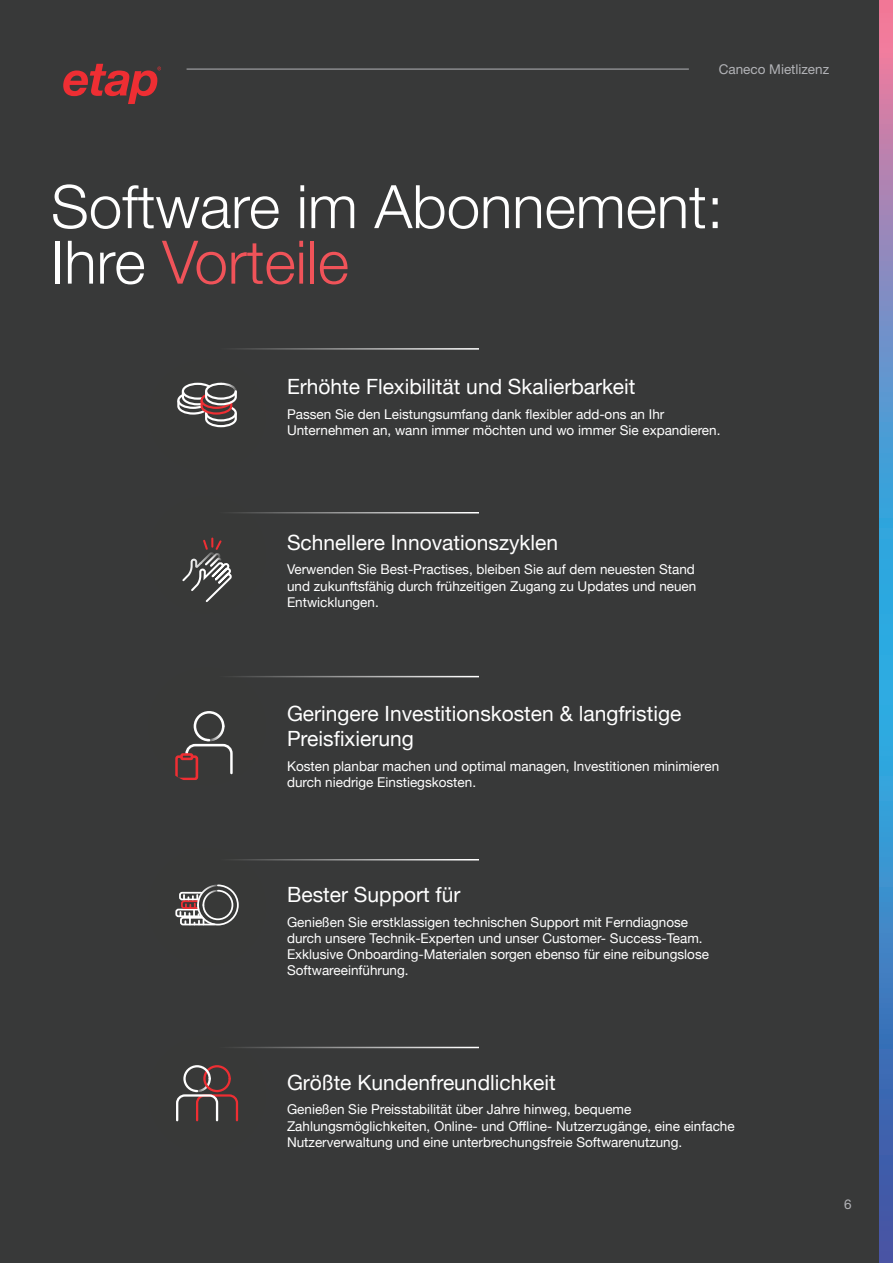
<style>
.page{position:relative;width:893px;height:1263px;background:#383939}
.page>*{position:absolute;margin:0;border:0;box-sizing:border-box;transform-origin:0 0}
.t1{font:300 60px/55.5px "Helvetica Neue";color:#fff}
.t2{font:21px/25.2px "Helvetica Neue";color:#fff}
.t3{font:13.5px/16.2px "Helvetica Neue";color:#fff}
.t4{font:13.5px "Helvetica Neue LT Pro";color:#b2b3b7}
.s1{color:#f05359}
</style>
<div class="page">
<svg style="left:177px;top:383px;width:60px;height:44px"></svg>
<svg style="left:182px;top:538px;width:50px;height:64px"></svg>
<div style="left:175px;top:755px;width:23px;height:25px;border:3px solid #ee2e33;border-radius:2px"></div>
<div style="left:180px;top:753px;width:13px;height:7px;border:3px solid #ee2e33"></div>
<svg style="left:184px;top:711px;width:49px;height:64px"></svg>
<svg style="left:175px;top:884px;width:64px;height:41px"></svg>
<svg style="left:176px;top:1065px;width:62px;height:56px"></svg>
<hr style="left:187px;top:348px;width:292px;height:2px;background:#fff">
<hr style="left:187px;top:512px;width:292px;height:1px;background:#fff">
<hr style="left:187px;top:676px;width:292px;height:1px;background:#fff">
<hr style="left:187px;top:859px;width:292px;height:1px;background:#fff">
<hr style="left:187px;top:1047px;width:292px;height:1px;background:#fff">
<svg style="left:63px;top:64px;width:98px;height:40px"></svg>
<svg style="left:879px;top:0;width:14px;height:1263px;background:#5d8ac3"></svg>
<hr style="left:187px;top:69px;width:502px;height:1px;background:#b2b3b7">
<p class="t4" style="left:719px;top:61px;width:112px">Caneco Mietlizenz</p>
<h1 class="t1" style="left:51px;top:175px;width:674px">Software im Abonnement:<br>Ihre <span class="s1">Vorteile</span></h1>
<h2 class="t2" style="left:287px;top:375px;width:350px">Erhöhte Flexibilität und Skalierbarkeit</h2>
<p class="t3" style="left:287px;top:407px;width:435px">Passen Sie den Leistungsumfang dank flexibler add-ons an Ihr<br>Unternehmen an, wann immer möchten und wo immer Sie expandieren.</p>
<h2 class="t2" style="left:287px;top:531px;width:273px">Schnellere Innovationszyklen</h2>
<p class="t3" style="left:287px;top:562px;width:411px;text-align:justify">Verwenden Sie Best-Practises, bleiben Sie auf dem neuesten Stand und zukunftsfähig durch frühzeitigen Zugang zu Updates und neuen Entwicklungen.</p>
<h2 class="t2" style="left:287px;top:702px;width:396px">Geringere Investitionskosten &amp; langfristige<br>Preisfixierung</h2>
<p class="t3" style="left:287px;top:759px;width:434px">Kosten planbar machen und optimal managen, Investitionen minimieren durch niedrige Einstiegskosten.</p>
<h2 class="t2" style="left:287px;top:883px;width:175px">Bester Support für</h2>
<p class="t3" style="left:287px;top:914px;width:423px">Genießen Sie erstklassigen technischen Support mit Ferndiagnose durch unsere Technik-Experten und unser Customer- Success-Team.<br>Exklusive Onboarding-Materialen sorgen ebenso für eine reibungslose Softwareeinführung.</p>
<h2 class="t2" style="left:287px;top:1071px;width:270px">Größte Kundenfreundlichkeit</h2>
<p class="t3" style="left:287px;top:1102px;width:449px">Genießen Sie Preisstabilität über Jahre hinweg, bequeme<br>Zahlungsmöglichkeiten, Online- und Offline- Nutzerzugänge, eine einfache<br>Nutzerverwaltung und eine unterbrechungsfreie Softwarenutzung.</p>
<p class="t4" style="left:844px;top:1196px;width:9px">6</p>
</div>
